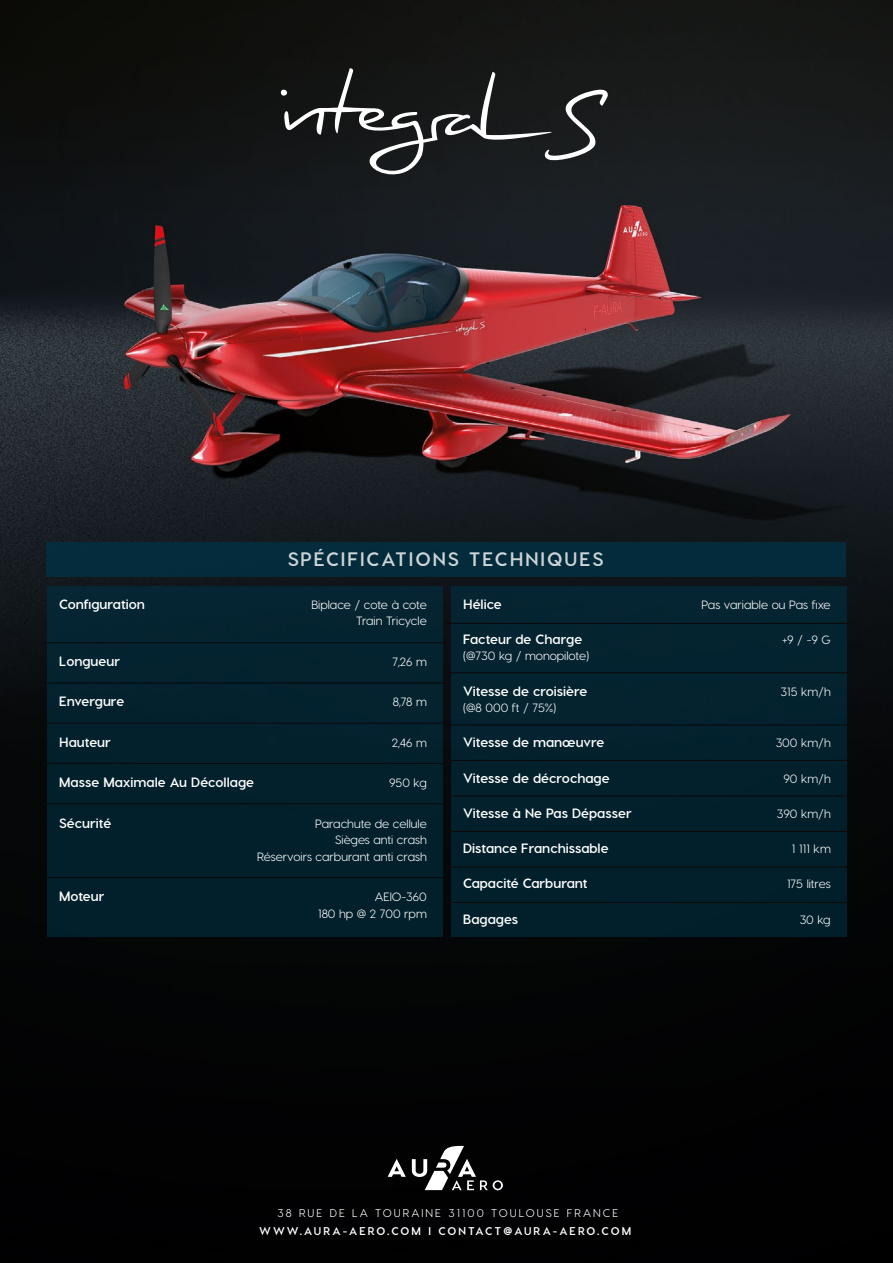
<style>
.page{position:relative;width:893px;height:1263px;background:#fff}
.page>*{position:absolute;margin:0;border:0;box-sizing:border-box;transform-origin:0 0}
.t1{font:700 19.5px "Visby CF";letter-spacing:.1em;color:#fff}
.t2{font:700 13.5px "Visby CF";color:#fff}
.t3{font:12px/16.5px "Visby CF";color:#fff;text-align:right}
.t4{font:700 11.25px "Visby CF";letter-spacing:.18em;color:#fff}
.t5{font:11.25px "Visby CF";letter-spacing:.18em;color:#fff}
</style>
<div class="page">
<img style="left:0;top:0;width:893px;height:1263px">
<div style="left:47px;top:542px;width:799px;height:34px;background:#032b3b"></div>
<div style="left:47px;top:586px;width:395px;height:351px;background:#03212d"></div>
<div style="left:451px;top:586px;width:395px;height:351px;background:#03212d"></div>
<hr style="left:42px;top:642px;width:403px;height:1px;background:#0b0b0c">
<hr style="left:42px;top:682px;width:403px;height:1px;background:#0b0b0c">
<hr style="left:42px;top:723px;width:403px;height:1px;background:#0b0b0c">
<hr style="left:42px;top:763px;width:403px;height:1px;background:#0b0b0c">
<hr style="left:42px;top:803px;width:403px;height:1px;background:#0b0b0c">
<hr style="left:444px;top:724px;width:404px;height:1px;background:#0b0b0c">
<hr style="left:444px;top:672px;width:404px;height:1px;background:#0b0b0c">
<hr style="left:444px;top:760px;width:404px;height:1px;background:#0b0b0c">
<hr style="left:444px;top:795px;width:404px;height:1px;background:#0b0b0c">
<hr style="left:444px;top:831px;width:404px;height:1px;background:#0b0b0c">
<hr style="left:444px;top:866px;width:404px;height:1px;background:#0b0b0c">
<hr style="left:444px;top:902px;width:404px;height:1px;background:#0b0b0c">
<hr style="left:42px;top:877px;width:403px;height:1px;background:#0b0b0c">
<hr style="left:444px;top:623px;width:404px;height:1px;background:#0b0b0c">
<svg style="left:280px;top:68px;width:328px;height:107px;background:#2e3031"></svg>
<svg style="left:388px;top:1159px;width:18px;height:18px"></svg>
<svg style="left:412px;top:1146px;width:91px;height:44px"></svg>
<h1 class="t1" style="left:287px;top:547px;width:318px">SPÉCIFICATIONS TECHNIQUES</h1>
<p class="t2" style="left:59px;top:596px;width:87px">Configuration</p>
<p class="t3" style="left:311px;top:596px;width:117px">Biplace / cote à cote<br>Train Tricycle</p>
<p class="t2" style="left:59px;top:653px;width:62px">Longueur</p>
<p class="t3" style="left:392px;top:653px;width:36px">7,26 m</p>
<p class="t2" style="left:59px;top:693px;width:67px">Envergure</p>
<p class="t3" style="left:393px;top:694px;width:36px">8,78 m</p>
<p class="t2" style="left:59px;top:734px;width:53px">Hauteur</p>
<p class="t3" style="left:392px;top:734px;width:36px">2,46 m</p>
<p class="t2" style="left:59px;top:774px;width:196px">Masse Maximale Au Décollage</p>
<p class="t3" style="left:389px;top:775px;width:39px">950 kg</p>
<p class="t2" style="left:59px;top:815px;width:54px">Sécurité</p>
<p class="t3" style="left:257px;top:815px;width:171px">Parachute de cellule<br>Sièges anti crash<br>Réservoirs carburant anti crash</p>
<p class="t2" style="left:59px;top:888px;width:47px">Moteur</p>
<p class="t3" style="left:318px;top:889px;width:110px">AEIO-360<br>180 hp @ 2 700 rpm</p>
<p class="t2" style="left:463px;top:596px;width:40px">Hélice</p>
<p class="t3" style="left:701px;top:596px;width:131px">Pas variable ou Pas fixe</p>
<p class="t2" style="left:463px;top:631px;width:121px">Facteur de Charge</p>
<p class="t3" style="left:782px;top:631px;width:50px">+9 / -9 G</p>
<p class="t3" style="left:463px;top:648px;width:127px">(@730 kg / monopilote)</p>
<p class="t2" style="left:463px;top:683px;width:126px">Vitesse de croisière</p>
<p class="t3" style="left:781px;top:683px;width:52px">315 km/h</p>
<p class="t3" style="left:463px;top:700px;width:95px">(@8 000 ft / 75%)</p>
<p class="t2" style="left:463px;top:734px;width:143px">Vitesse de manœuvre</p>
<p class="t3" style="left:776px;top:735px;width:57px">300 km/h</p>
<p class="t2" style="left:463px;top:770px;width:148px">Vitesse de décrochage</p>
<p class="t3" style="left:783px;top:770px;width:49px">90 km/h</p>
<p class="t2" style="left:463px;top:805px;width:170px">Vitesse à Ne Pas Dépasser</p>
<p class="t3" style="left:777px;top:805px;width:55px">390 km/h</p>
<p class="t2" style="left:463px;top:840px;width:147px">Distance Franchissable</p>
<p class="t3" style="left:792px;top:841px;width:40px">1 111 km</p>
<p class="t2" style="left:463px;top:875px;width:126px">Capacité Carburant</p>
<p class="t3" style="left:787px;top:876px;width:45px">175 litres</p>
<p class="t2" style="left:463px;top:911px;width:57px">Bagages</p>
<p class="t3" style="left:800px;top:911px;width:33px">30 kg</p>
<p class="t5" style="left:277px;top:1206px;width:342px">38 RUE DE LA TOURAINE 31100 TOULOUSE FRANCE</p>
<p class="t4" style="left:259px;top:1224px;width:373px">WWW.AURA-AERO.COM I CONTACT@AURA-AERO.COM</p>
</div>
